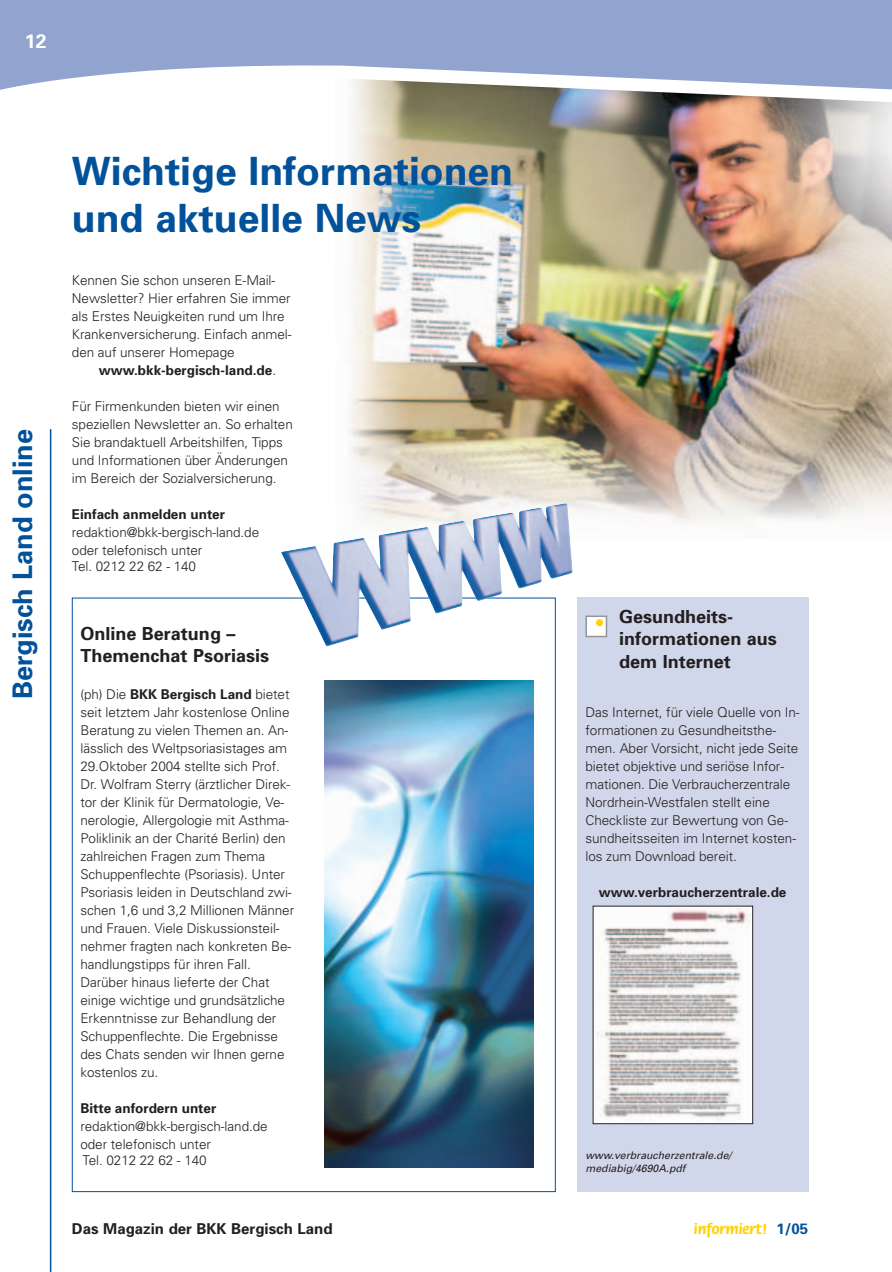
<style>
.page{position:relative;width:892px;height:1272px;background:#fff}
.page>*{position:absolute;margin:0;border:0;box-sizing:border-box;transform-origin:0 0}
.t1{font:700 39px/46.8px "Univers";color:#01519b}
.t2{font:700 27px "Univers";color:#01519b}
.t3{font:700 19.5px "Univers";color:#fff}
.t4{font:700 18px/22.5px "Univers";color:#231f20}
.t5{font:700 15px "Univers";color:#231f20}
.t6{font:700 15px "Flora";color:#fed304}
.t7{font:300 13.5px/18px "Univers";letter-spacing:-.005em;color:#231f20}
.t8{font:700 13.5px "Univers";color:#231f20}
.t9{font:italic 10.5px/12.6px "Univers";color:#231f20}
.s1{font-weight:300}
.s2{font-weight:700}
.s3{font-family:"Univers";color:#01519b}
</style>
<div class="page">
<img style="left:0;top:0;width:891px;height:1271px">
<h3 class="t3" style="left:25px;top:34px;width:23px">12</h3>
<h2 class="t2" style="left:13px;top:699px;width:272px;rotate:-90deg">Bergisch Land online</h2>
<h1 class="t1" style="left:72px;top:151px;width:442px">Wichtige Informationen und aktuelle News</h1>
<p class="t7" style="left:72px;top:272px;width:221px">Kennen Sie schon unseren E-Mail-Newsletter? Hier erfahren Sie immer als Erstes Neuigkeiten rund um Ihre Krankenversicherung. Einfach anmel&shy;den auf unserer Homepage</p>
<p class="t8" style="left:99px;top:365px;width:178px">www.bkk-bergisch-land.de<span class="s1">.</span></p>
<p class="t7" style="left:72px;top:398px;width:222px">Für Firmenkunden bieten wir einen speziellen Newsletter an. So erhalten Sie brandaktuell Arbeitshilfen, Tipps und Informationen über Änderungen im Bereich der Sozialversicherung.</p>
<p class="t8" style="left:72px;top:509px;width:154px">Einfach anmelden unter</p>
<p class="t7" style="left:72px;top:524px;width:189px">redaktion@bkk-bergisch-land.de oder telefonisch unter</p>
<p class="t7" style="left:72px;top:558px;width:126px">Tel. 0212 22 62 - 140</p>
<h3 class="t4" style="left:80px;top:623px;width:190px">Online Beratung –<br>Themenchat Psoriasis</h3>
<p class="t7" style="left:80px;top:686px;width:215px">(ph) Die <span class="s2">BKK Bergisch Land</span> bietet seit letztem Jahr kostenlose Online Beratung zu vielen Themen an. An&shy;lässlich des Weltpsoriasistages am 29.Oktober 2004 stellte sich Prof.<br>Dr. Wolfram Sterry (ärztlicher Direk&shy;tor der Klinik für Dermatologie, Ve&shy;nerologie, Allergologie mit Asthma-Poliklinik an der Charité Berlin) den zahlreichen Fragen zum Thema Schuppenflechte (Psoriasis). Unter Psoriasis leiden in Deutschland zwi&shy;schen 1,6 und 3,2 Millionen Männer und Frauen. Viele Diskussionsteil&shy;nehmer fragten nach konkreten Be&shy;handlungstipps für ihren Fall.<br>Darüber hinaus lieferte der Chat einige wichtige und grundsätzliche Erkenntnisse zur Behandlung der Schuppenflechte. Die Ergebnisse des Chats senden wir Ihnen gerne kostenlos zu.</p>
<p class="t8" style="left:80px;top:1103px;width:137px">Bitte anfordern unter</p>
<p class="t7" style="left:80px;top:1118px;width:189px">redaktion@bkk-bergisch-land.de oder telefonisch unter</p>
<p class="t7" style="left:82px;top:1152px;width:126px">Tel. 0212 22 62 - 140</p>
<h3 class="t4" style="left:619px;top:606px;width:159px">Gesundheits&shy;informationen aus dem Internet</h3>
<p class="t7" style="left:585px;top:704px;width:215px">Das Internet, für viele Quelle von In&shy;formationen zu Gesundheitsthe&shy;men. Aber Vorsicht, nicht jede Seite bietet objektive und seriöse Infor&shy;mationen. Die Verbraucherzentrale Nordrhein-Westfalen stellt eine Checkliste zur Bewertung von Ge&shy;sundheitsseiten im Internet kosten&shy;los zum Download bereit.</p>
<p class="t8" style="left:598px;top:887px;width:189px">www.verbraucherzentrale.de</p>
<p class="t9" style="left:585px;top:1149px;width:147px">www.verbraucherzentrale.de/ mediabig/4690A.pdf</p>
<p class="t5" style="left:72px;top:1222px;width:262px">Das Magazin der BKK Bergisch Land</p>
<p class="t6" style="left:693px;top:1222px;width:116px">informiert! <span class="s3">1/05</span></p>
</div>
